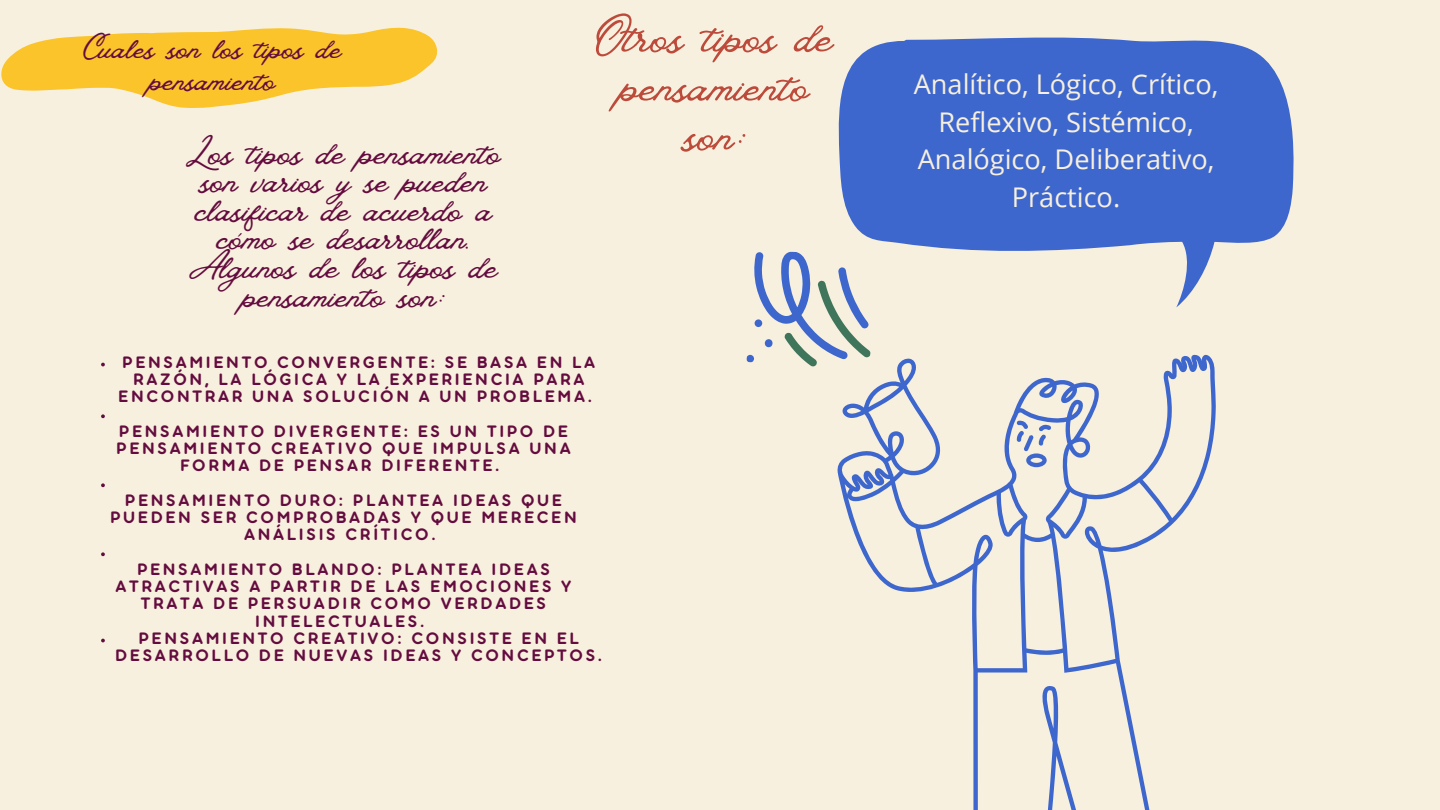
<style>
.page{position:relative;width:1440px;height:810px;background:#f8f0de}
.page>*{position:absolute;margin:0;border:0;box-sizing:border-box;transform-origin:0 0}
.t1{font:54.5px/49.1px "Vintage Goods";color:#bd4b3c;text-align:center}
.t2{font:40.9px "Vintage Goods";color:#640c3f}
.t3{font:36.2px/32.5px "Vintage Goods";color:#640c3f;text-align:center}
.t4{font:27.1px/37.5px "Open Sans";color:#f8f0de;text-align:center}
.t5{font:18px/17.2px "Aristotelica Pro Tx Bld";letter-spacing:.15em;color:#640c3f;text-align:center}
</style>
<div class="page">
<svg style="left:837px;top:354px;width:379px;height:456px"></svg>
<svg style="left:746px;top:251px;width:130px;height:120px"></svg>
<svg style="left:837px;top:37px;width:457px;height:270px;fill:#3e67cd"></svg>
<svg style="left:1px;top:27px;width:437px;height:81px"></svg>
<svg style="left:101px;top:363px;width:4px;height:3px"></svg>
<svg style="left:101px;top:414px;width:4px;height:4px"></svg>
<svg style="left:101px;top:483px;width:4px;height:4px"></svg>
<svg style="left:101px;top:552px;width:4px;height:4px"></svg>
<svg style="left:101px;top:639px;width:4px;height:3px"></svg>
<p class="t3" style="left:83px;top:31px;width:260px">Cuales son los tipos de pensamiento</p>
<h1 class="t2" style="left:186px;top:128px;width:316px">Los tipos de pensamiento</h1>
<h1 class="t2" style="left:200px;top:156px;width:288px">son varios y se pueden</h1>
<h1 class="t2" style="left:195px;top:185px;width:299px">clasificar de acuerdo a</h1>
<h1 class="t2" style="left:216px;top:213px;width:256px">cómo se desarrollan.</h1>
<h1 class="t2" style="left:189px;top:242px;width:310px">Algunos de los tipos de</h1>
<h1 class="t2" style="left:242px;top:271px;width:204px">pensamiento son:</h1>
<p class="t1" style="left:596px;top:11px;width:238px">Otros tipos de pensamiento son:</p>
<p class="t5" style="left:118px;top:355px;width:478px">PENSAMIENTO CONVERGENTE: SE BASA EN LA<br>RAZÓN, LA LÓGICA Y LA EXPERIENCIA PARA<br>ENCONTRAR UNA SOLUCIÓN A UN PROBLEMA.</p>
<h3 class="t5" style="left:116px;top:424px;width:456px">PENSAMIENTO DIVERGENTE: ES UN TIPO DE<br>PENSAMIENTO CREATIVO QUE IMPULSA UNA<br>FORMA DE PENSAR DIFERENTE.</h3>
<p class="t5" style="left:110px;top:493px;width:468px">PENSAMIENTO DURO: PLANTEA IDEAS QUE<br>PUEDEN SER COMPROBADAS Y QUE MERECEN<br>ANÁLISIS CRÍTICO.</p>
<h4 class="t5" style="left:115px;top:562px;width:458px">PENSAMIENTO BLANDO: PLANTEA IDEAS<br>ATRACTIVAS A PARTIR DE LAS EMOCIONES Y<br>TRATA DE PERSUADIR COMO VERDADES<br>INTELECTUALES.</h4>
<h2 class="t5" style="left:115px;top:631px;width:489px">PENSAMIENTO CREATIVO: CONSISTE EN EL<br>DESARROLLO DE NUEVAS IDEAS Y CONCEPTOS.</h2>
<h5 class="t4" style="left:914px;top:65px;width:306px">Analítico, Lógico, Crítico,<br>Reflexivo, Sistémico,<br>Analógico, Deliberativo,<br>Práctico.</h5>
</div>
